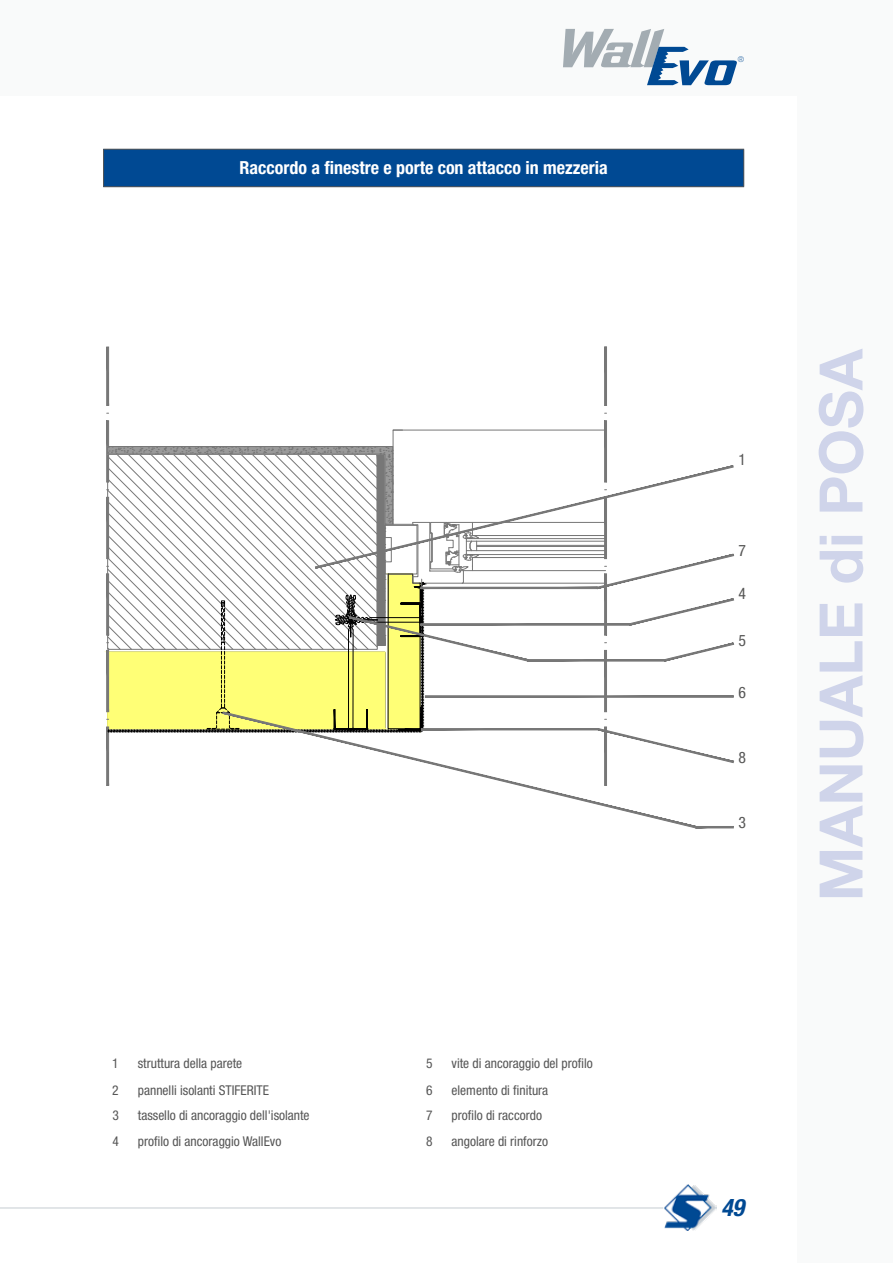
<style>
.page{position:relative;width:893px;height:1263px;background:#fff}
.page>*{position:absolute;margin:0;border:0;box-sizing:border-box;transform-origin:0 0}
.t1{font:700 60px "Helvetica Neue LT Pro";color:#cfd4ea}
.t2{font:italic 700 condensed 24px "Helvetica Neue LT Pro";color:#004993}
.t3{font:700 condensed 18px "Helvetica Neue LT Pro";color:#fff}
.t4{font:condensed 15.75px "Helvetica Neue LT Pro";color:#565655}
.t5{font:condensed 13.5px "Helvetica Neue LT Pro";color:#565656}
.t6{font:100 expanded 7.8px "Helvetica Neue LT Pro";color:#004993}
</style>
<div class="page">
<div style="left:0;top:0;width:893px;height:96px;background:#f9fafa"></div>
<hr style="left:0;top:1207px;width:663px;height:1px;background:#c5ccd1">
<img style="left:664px;top:1184px;width:52px;height:47px">
<div style="left:797px;top:0;width:96px;height:1263px;background:#f9fafa"></div>
<svg style="left:563px;top:29px;width:174px;height:56px"></svg>
<svg style="left:106px;top:346px;width:3px;height:60px"></svg>
<svg style="left:604px;top:346px;width:3px;height:60px"></svg>
<svg style="left:106px;top:420px;width:628px;height:366px"></svg>
<svg style="left:222px;top:711px;width:512px;height:118px"></svg>
<div style="left:104px;top:149px;width:640px;height:38px;background:#004993"></div>
<hr style="left:103px;top:149px;width:641px;height:1px;background:#565656">
<hr style="left:103px;top:150px;width:1px;height:36px;background:#565656">
<hr style="left:743px;top:150px;width:1px;height:36px;background:#565656">
<hr style="left:103px;top:186px;width:641px;height:1px;background:#565656">
<h3 class="t3" style="left:240px;top:157px;width:370px">Raccordo a finestre e porte con attacco in mezzeria</h3>
<p class="t5" style="left:112px;top:1056px;width:8px">1</p>
<p class="t5" style="left:138px;top:1056px;width:106px">struttura della parete</p>
<p class="t5" style="left:426px;top:1056px;width:8px">5</p>
<p class="t5" style="left:452px;top:1056px;width:143px">vite di ancoraggio del profilo</p>
<p class="t5" style="left:112px;top:1082px;width:8px">2</p>
<p class="t5" style="left:138px;top:1082px;width:133px">pannelli isolanti STIFERITE</p>
<p class="t5" style="left:426px;top:1082px;width:8px">6</p>
<p class="t5" style="left:452px;top:1082px;width:98px">elemento di finitura</p>
<p class="t5" style="left:112px;top:1108px;width:8px">3</p>
<p class="t5" style="left:138px;top:1108px;width:173px">tassello di ancoraggio dell'isolante</p>
<p class="t5" style="left:426px;top:1108px;width:8px">7</p>
<p class="t5" style="left:452px;top:1108px;width:92px">profilo di raccordo</p>
<p class="t5" style="left:112px;top:1133px;width:8px">4</p>
<p class="t5" style="left:138px;top:1133px;width:145px">profilo di ancoraggio WallEvo</p>
<p class="t5" style="left:426px;top:1133px;width:8px">8</p>
<p class="t5" style="left:452px;top:1133px;width:98px">angolare di rinforzo</p>
<p class="t6" style="left:738px;top:54px;width:8px">®</p>
<p class="t4" style="left:738px;top:450px;width:9px">1</p>
<p class="t4" style="left:738px;top:541px;width:9px">7</p>
<p class="t4" style="left:738px;top:585px;width:9px">4</p>
<p class="t4" style="left:738px;top:631px;width:9px">5</p>
<p class="t4" style="left:738px;top:683px;width:9px">6</p>
<p class="t4" style="left:738px;top:748px;width:9px">8</p>
<p class="t4" style="left:738px;top:813px;width:9px">3</p>
<h1 class="t1" style="left:804px;top:901px;width:555px;rotate:-90deg">MANUALE di POSA</h1>
<h2 class="t2" style="left:721px;top:1193px;width:25px">49</h2>
</div>
